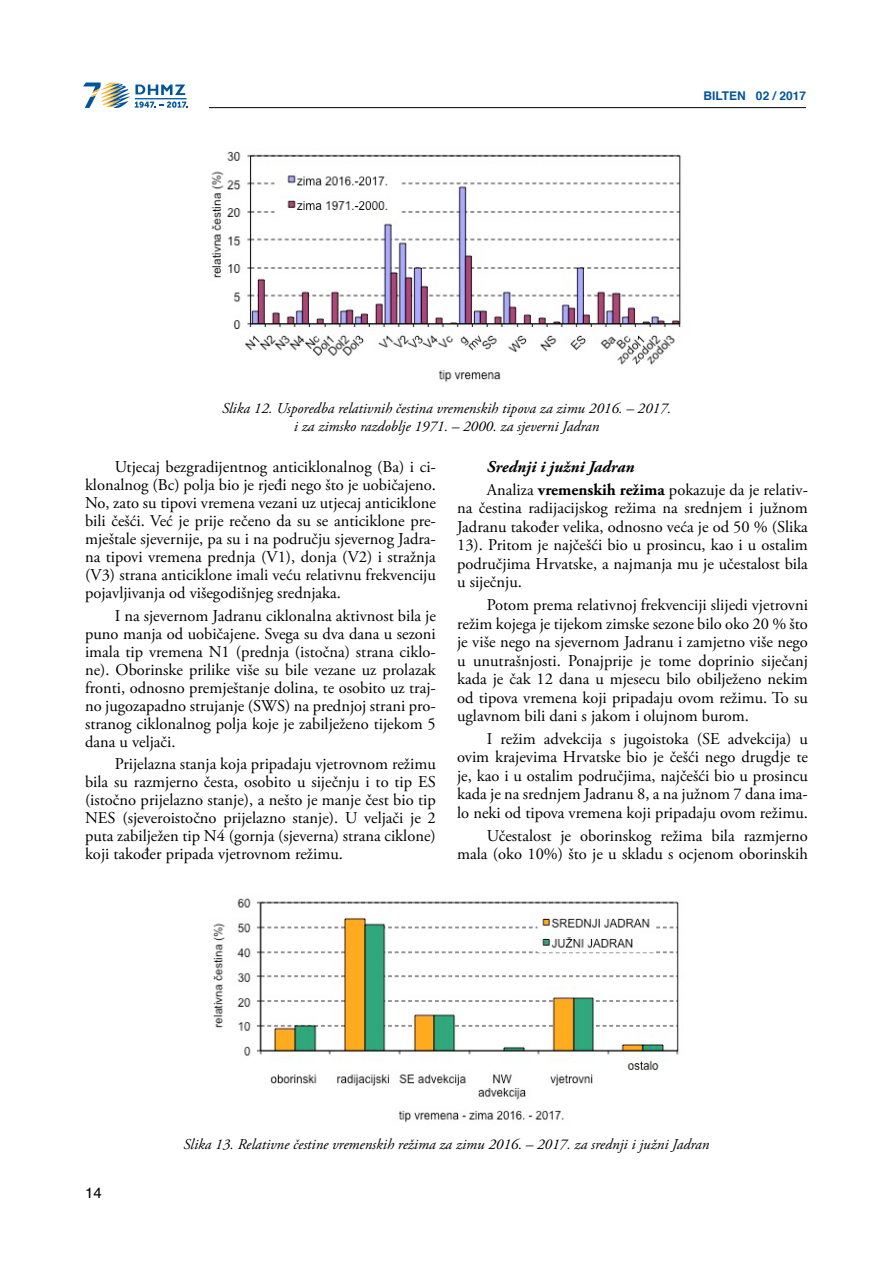
<style>
.page{position:relative;width:893px;height:1263px;background:#fff}
.page>*{position:absolute;margin:0;border:0;box-sizing:border-box;transform-origin:0 0}
.t1{font:16.5px/18px "Adobe Garamond Pro";color:#000;text-align:justify}
.t2{font:italic 15px/18px "Adobe Garamond Pro";color:#000;text-align:center}
.t3{font:15px "Helvetica";color:#000}
.t4{font:700 12px "Helvetica";color:#00539d}
.s1{font-weight:700;font-style:italic}
.s2{font-weight:700}
</style>
<div class="page">
<svg style="left:83px;top:82px;width:105px;height:26px"></svg>
<hr style="left:209px;top:107px;width:597px;height:1px;background:#000">
<img style="left:211px;top:151px;width:470px;height:231px">
<img style="left:213px;top:898px;width:466px;height:225px">
<p class="t4" style="left:703px;top:86px;width:104px">BILTEN 02 / 2017</p>
<p class="t2" style="left:222px;top:399px;width:451px">Slika 12. Usporedba relativnih čestina vremenskih tipova za zimu 2016. – 2017. i za zimsko razdoblje 1971. – 2000. za sjeverni Jadran</p>
<p class="t1" style="left:85px;top:459px;width:352px;text-indent:30px">Utjecaj bezgradijentnog anticiklonalnog (Ba) i ci&shy;klonalnog (Bc) polja bio je rjeđi nego što je uobičajeno.<br>No, zato su tipovi vremena vezani uz utjecaj anticiklone bili češći. Već je prije rečeno da su se anticiklone pre&shy;mještale sjevernije, pa su i na području sjevernog Jadra&shy;na tipovi vremena prednja (V1), donja (V2) i stražnja (V3) strana anticiklone imali veću relativnu frekvenciju pojavljivanja od višegodišnjeg srednjaka.</p>
<p class="t1" style="left:85px;top:607px;width:352px;text-indent:30px">I na sjevernom Jadranu ciklonalna aktivnost bila je puno manja od uobičajene. Svega su dva dana u sezoni imala tip vremena N1 (prednja (istočna) strana ciklo&shy;ne). Oborinske prilike više su bile vezane uz prolazak fronti, odnosno premještanje dolina, te osobito uz traj&shy;no jugozapadno strujanje (SWS) na prednjoj strani pro&shy;stranog ciklonalnog polja koje je zabilježeno tijekom 5 dana u veljači.</p>
<p class="t1" style="left:85px;top:755px;width:352px;text-indent:30px">Prijelazna stanja koja pripadaju vjetrovnom režimu bila su razmjerno česta, osobito u siječnju i to tip ES (istočno prijelazno stanje), a nešto je manje čest bio tip NES (sjeveroistočno prijelazno stanje). U veljači je 2 puta zabilježen tip N4 (gornja (sjeverna) strana ciklone) koji također pripada vjetrovnom režimu.</p>
<p class="t1" style="left:487px;top:456px;width:323px;line-height:22.8px"><span class="s1">Srednji i južni Jadran<br></span>Analiza <span class="s2">vremenskih režima</span> pokazuje da je relativ-</p>
<p class="t1" style="left:457px;top:500px;width:352px;line-height:18.5px">na čestina radijacijskog režima na srednjem i južnom Jadranu također velika, odnosno veća je od 50 % (Slika 13). Pritom je najčešći bio u prosincu, kao i u ostalim područjima Hrvatske, a najmanja mu je učestalost bila u siječnju.</p>
<p class="t1" style="left:457px;top:596px;width:352px;line-height:18.5px;text-indent:30px">Potom prema relativnoj frekvenciji slijedi vjetrovni režim kojega je tijekom zimske sezone bilo oko 20 % što je više nego na sjevernom Jadranu i zamjetno više nego u unutrašnjosti. Ponajprije je tome doprinio siječanj kada je čak 12 dana u mjesecu bilo obilježeno nekim od tipova vremena koji pripadaju ovom režimu. To su uglavnom bili dani s jakom i olujnom burom.</p>
<p class="t1" style="left:457px;top:730px;width:352px;line-height:18.5px;text-indent:30px">I režim advekcija s jugoistoka (SE advekcija) u ovim krajevima Hrvatske bio je češći nego drugdje te je, kao i u ostalim područjima, najčešći bio u prosincu kada je na srednjem Jadranu 8, a na južnom 7 dana ima&shy;lo neki od tipova vremena koji pripadaju ovom režimu.</p>
<p class="t1" style="left:457px;top:827px;width:352px;line-height:18.5px;text-align:right">Učestalost je oborinskog režima bila razmjerno mala (oko 10%) što je u skladu s ocjenom oborinskih</p>
<p class="t3" style="left:85px;top:1181px;width:18px">14</p>
<p class="t2" style="left:184px;top:1136px;width:527px">Slika 13. Relativne čestine vremenskih režima za zimu 2016. – 2017. za srednji i južni Jadran</p>
</div>
